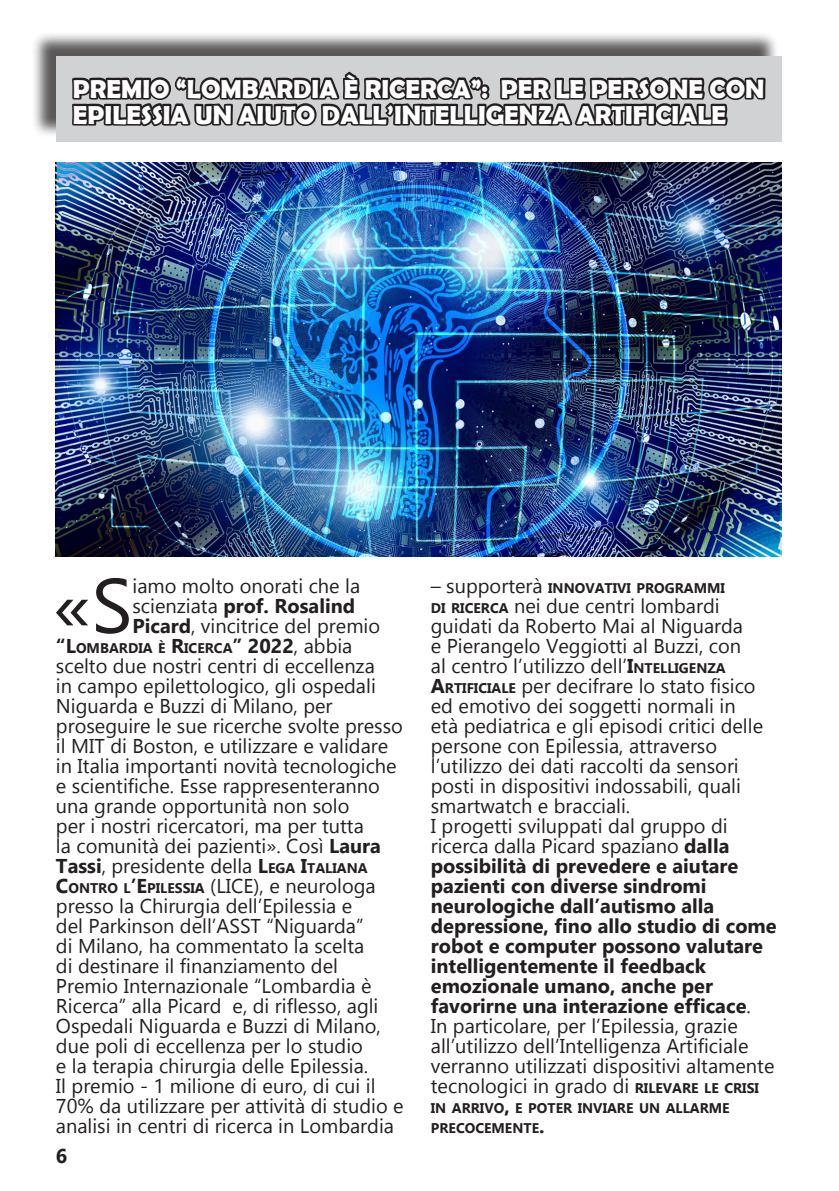
<style>
.page{position:relative;width:839px;height:1191px;background:#fff}
.page>*{position:absolute;margin:0;border:0;box-sizing:border-box;transform-origin:0 0}
.t1{font:77.2px "Gadugi";color:#231f20}
.t2{font:700 26px/26px "Berlin Sans FB Demi";color:#fff}
.t3{font:20px/20px "Gadugi";color:#231f20}
.t4{font:700 20px/20px "Gadugi";color:#231f20}
.t5{font:700 14px/20px "Gadugi";color:#231f20}
.s1{font-weight:700}
.s2{font-size:20px}
.s3{font-weight:400;font-size:20px}
.s4{font-weight:700;font-size:14px}
.s5{font-weight:400}
.s6{font-size:14px}
</style>
<div class="page">
<div style="left:31px;top:31px;width:747px;height:107px;background:#231f20;opacity:.75"></div>
<div style="left:56px;top:56px;width:726px;height:85px;background:#d1d2d4"></div>
<svg style="left:70px;top:31px;width:697px;height:132px"></svg>
<img style="left:56px;top:163px;width:726px;height:393px">
<p class="t2" style="left:73px;top:75px;width:693px">PREMIO “LOMBARDIA È RICERCA”: PER LE PERSONE CON<br>EPILESSIA UN AIUTO DALL’INTELLIGENZA ARTIFICIALE</p>
<p class="t1" style="left:52px;top:559px;width:81px">«S</p>
<p class="t3" style="left:132px;top:575px;width:249px">iamo molto onorati che la scienziata <span class="s1">prof. Rosalind<br>Picard</span>, vincitrice del premio</p>
<p class="t5" style="left:56px;top:638px;width:298px"><span class="s2">“L</span>OMBARDIA È <span class="s2">R</span>ICERCA<span class="s2">” 2022</span><span class="s3">, abbia</span></p>
<p class="t3" style="left:56px;top:655px;width:349px">scelto due nostri centri di eccellenza<br>in campo epilettologico, gli ospedali Niguarda e Buzzi di Milano, per proseguire le sue ricerche svolte presso il MIT di Boston, e utilizzare e validare in Italia importanti novità tecnologiche e scientifiche. Esse rappresenteranno una grande opportunità non solo<br>per i nostri ricercatori, ma per tutta<br>la comunità dei pazienti». Così <span class="s1">Laura Tassi</span>, presidente della <span class="s1">L</span><span class="s4">EGA</span> <span class="s1">I</span><span class="s4">TALIANA </span><span class="s1">C</span><span class="s4">ONTRO L</span><span class="s1">’E</span> <span class="s4">PILESSIA</span> (LICE), e neurologa presso la Chirurgia dell’Epilessia e<br>del Parkinson dell’ASST “Niguarda”<br>di Milano, ha commentato la scelta<br>di destinare il finanziamento del Premio Internazionale “Lombardia è Ricerca” alla Picard e, di riflesso, agli Ospedali Niguarda e Buzzi di Milano, due poli di eccellenza per lo studio<br>e la terapia chirurgia delle Epilessia.<br>Il premio - 1 milione di euro, di cui il 70% da utilizzare per attività di studio e analisi in centri di ricerca in Lombardia</p>
<p class="t4" style="left:56px;top:1146px;width:13px">6</p>
<p class="t5" style="left:431px;top:578px;width:296px"><span class="s3">– supporterà</span> INNOVATIVI PROGRAMMI</p>
<p class="t3" style="left:431px;top:595px;width:334px"><span class="s4">DI RICERCA</span> nei due centri lombardi guidati da Roberto Mai al Niguarda<br>e Pierangelo Veggiotti al Buzzi, con<br>al centro l’utilizzo dell’<span class="s1">I</span><span class="s4">NTELLIGENZA </span><span class="s1">A</span><span class="s4">RTIFICIALE</span> per decifrare lo stato fisico ed emotivo dei soggetti normali in età pediatrica e gli episodi critici delle persone con Epilessia, attraverso l’utilizzo dei dati raccolti da sensori posti in dispositivi indossabili, quali smartwatch e bracciali.</p>
<p class="t4" style="left:431px;top:815px;width:347px"><span class="s5">I progetti sviluppati dal gruppo di ricerca dalla Picard spaziano</span> dalla possibilità di prevedere e aiutare pazienti con diverse sindromi neurologiche dall’autismo alla depressione, fino allo studio di come robot e computer possono valutare intelligentemente il feedback emozionale umano, anche per favorirne una interazione efficace<span class="s5">.<br>In particolare, per l’Epilessia, grazie all’utilizzo dell’Intelligenza Artificiale verranno utilizzati dispositivi altamente tecnologici in grado di</span> <span class="s6">RILEVARE LE CRISI</span></p>
<p class="t5" style="left:431px;top:1098px;width:300px">IN ARRIVO<span class="s2">,</span> E POTER INVIARE UN ALLARME<br>PRECOCEMENTE<span class="s2">.</span></p>
</div>
